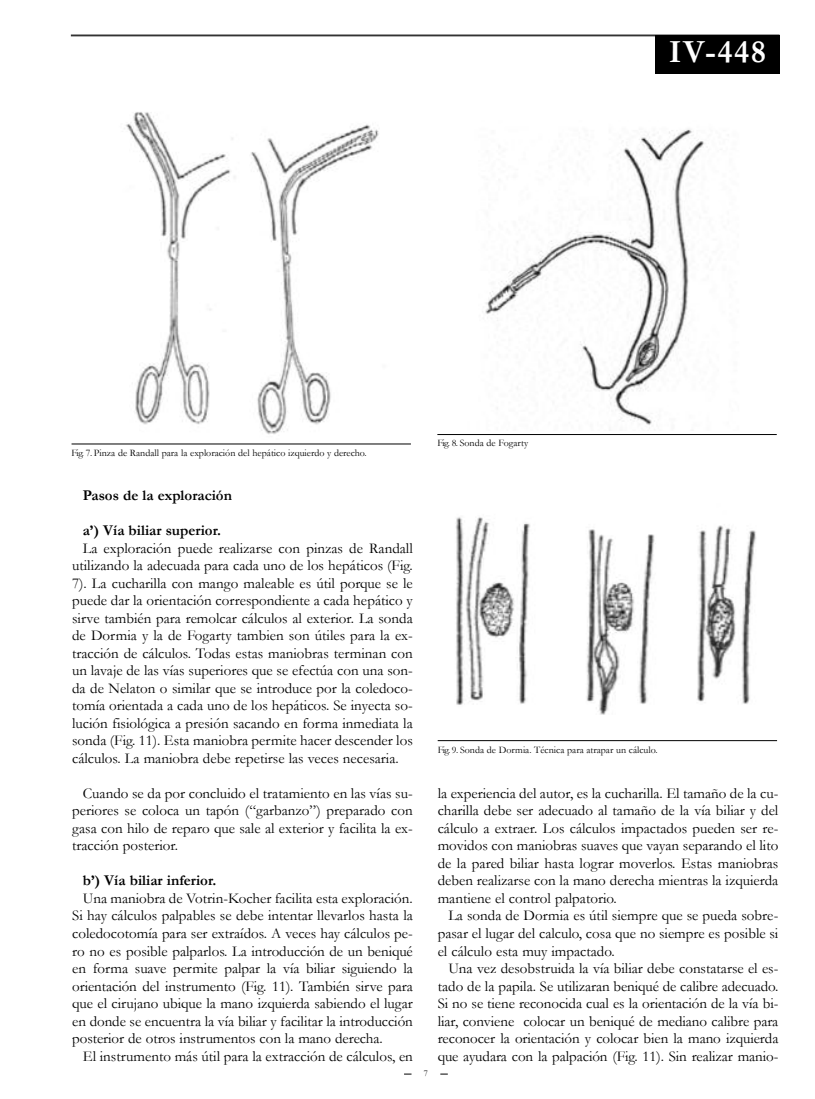
<style>
.page{position:relative;width:815px;height:1099px;background:#fff}
.page>*{position:absolute;margin:0;border:0;box-sizing:border-box;transform-origin:0 0}
.t1{font:700 32.5px "Garamond";color:#fff}
.t2{font:15px/17.5px "Garamond";color:#000;text-align:justify}
.t3{font:700 15px "Garamond";color:#000}
.t4{font:10px "Garamond";color:#000}
.t5{font:8.75px "Garamond";color:#000}
</style>
<div class="page">
<hr style="left:71px;top:34px;width:709px;height:2px;background:#333">
<div style="left:655px;top:35px;width:124px;height:39px;background:#000"></div>
<hr style="left:438px;top:740px;width:339px;height:1px;background:#000">
<img style="left:456px;top:517px;width:300px;height:198px">
<hr style="left:72px;top:443px;width:339px;height:1px;background:#000">
<img style="left:124px;top:112px;width:255px;height:322px">
<hr style="left:437px;top:434px;width:340px;height:1px;background:#000">
<img style="left:485px;top:129px;width:220px;height:296px">
<h1 class="t1" style="left:669px;top:34px;width:99px">IV-448</h1>
<p class="t4" style="left:72px;top:447px;width:297px">Fig. 7. Pinza de Randall para la exploración del hepático izquierdo y derecho.</p>
<p class="t4" style="left:437px;top:438px;width:92px">Fig. 8. Sonda de Fogarty</p>
<p class="t3" style="left:83px;top:487px;width:151px">pasos de la exploración</p>
<p class="t3" style="left:83px;top:522px;width:140px">a’) Vía biliar superior.</p>
<p class="t2" style="left:72px;top:539px;width:342px;text-indent:11px">La exploración puede realizarse con pinzas de Randall utilizando la adecuada para cada uno de los hepáticos (Fig.<br>7). La cucharilla con mango maleable es útil porque se le puede dar la orientación correspondiente a cada hepático y sirve también para remolcar cálculos al exterior. La sonda de Dormia y la de Fogarty tambien son útiles para la ex&shy;tracción de cálculos. Todas estas maniobras terminan con un lavaje de las vías superiores que se efectúa con una son&shy;da de Nelaton o similar que se introduce por la coledoco&shy;tomía orientada a cada uno de los hepáticos. Se inyecta so&shy;lución fisiológica a presión sacando en forma inmediata la sonda (Fig. 11). Esta maniobra permite hacer descender los cálculos. La maniobra debe repetirse las veces necesaria.</p>
<p class="t2" style="left:72px;top:784px;width:342px;text-indent:11px">Cuando se da por concluido el tratamiento en las vías su&shy;periores se coloca un tapón (“garbanzo”) preparado con gasa con hilo de reparo que sale al exterior y facilita la ex&shy;tracción posterior.</p>
<p class="t3" style="left:83px;top:872px;width:135px">b’) Vía biliar inferior.</p>
<p class="t2" style="left:72px;top:889px;width:342px;text-indent:11px">Una maniobra de Votrin-Kocher facilita esta exploración.<br>Si hay cálculos palpables se debe intentar llevarlos hasta la coledocotomía para ser extraídos. A veces hay cálculos pe&shy;ro no es posible palparlos. La introducción de un beniqué en forma suave permite palpar la vía biliar siguiendo la orientación del instrumento (Fig. 11). También sirve para que el cirujano ubique la mano izquierda sabiendo el lugar en donde se encuentra la vía biliar y facilitar la introducción posterior de otros instrumentos con la mano derecha.</p>
<p class="t2" style="left:83px;top:1047px;width:332px">El instrumento más útil para la extracción de cálculos, en</p>
<p class="t4" style="left:438px;top:744px;width:221px">Fig. 9. Sonda de Dormia. Técnica para atrapar un cálculo.</p>
<p class="t5" style="left:424px;top:1068px;width:6px">7</p>
<p class="t2" style="left:438px;top:784px;width:342px">la experiencia del autor, es la cucharilla. El tamaño de la cu&shy;charilla debe ser adecuado al tamaño de la vía biliar y del cálculo a extraer. Los cálculos impactados pueden ser re&shy;movidos con maniobras suaves que vayan separando el lito de la pared biliar hasta lograr moverlos. Estas maniobras deben realizarse con la mano derecha mientras la izquierda mantiene el control palpatorio.</p>
<p class="t2" style="left:438px;top:907px;width:342px;text-indent:11px">La sonda de Dormia es útil siempre que se pueda sobre&shy;pasar el lugar del calculo, cosa que no siempre es posible si el cálculo esta muy impactado.</p>
<p class="t2" style="left:438px;top:959px;width:342px;text-indent:11px">Una vez desobstruida la vía biliar debe constatarse el es&shy;tado de la papila. Se utilizaran beniqué de calibre adecuado.<br>Si no se tiene reconocida cual es la orientación de la vía bi&shy;liar, conviene colocar un beniqué de mediano calibre para reconocer la orientación y colocar bien la mano izquierda que ayudara con la palpación (Fig. 11). Sin realizar manio-</p>
</div>
